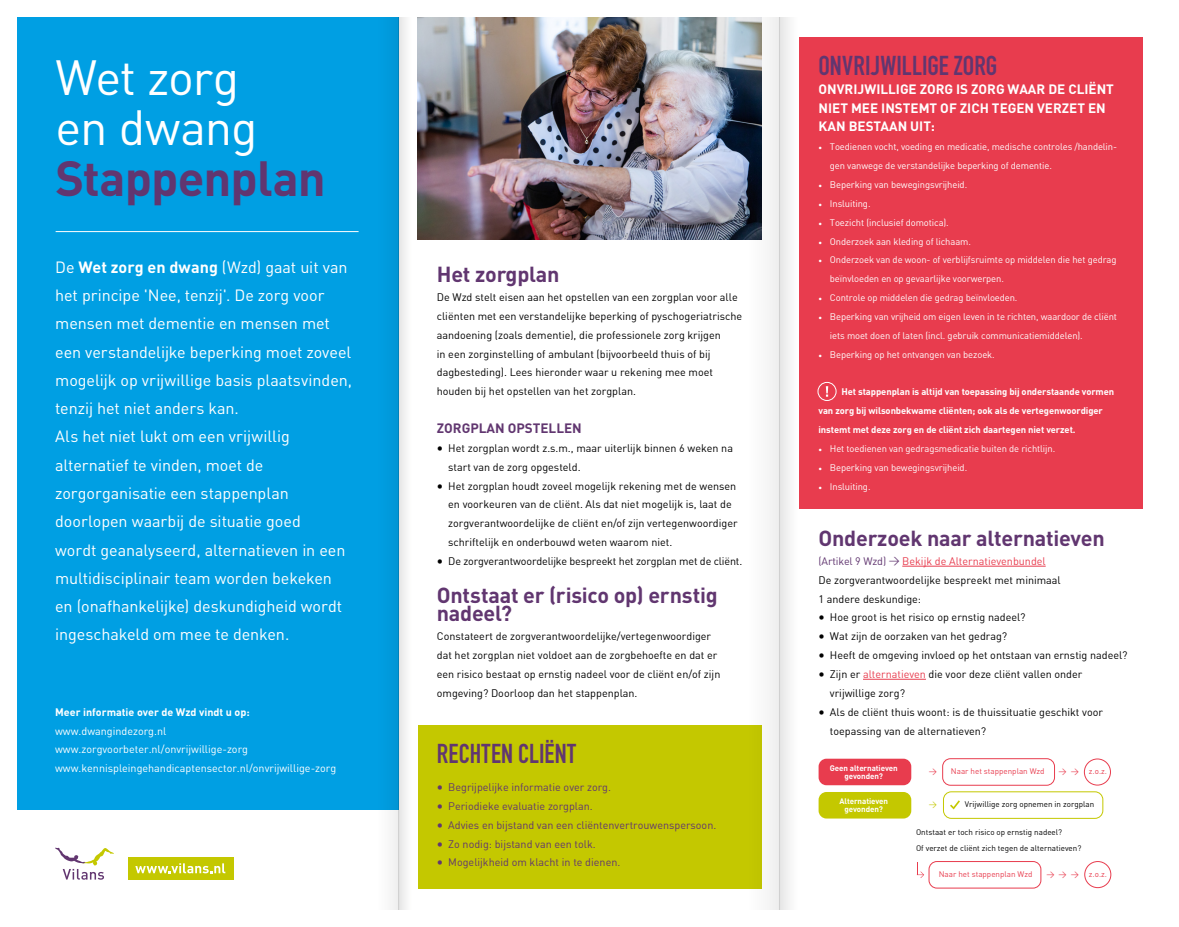
<style>
.page{position:relative;width:1179px;height:927px;background:#fff}
.page>*{position:absolute;margin:0;border:0;box-sizing:border-box;transform-origin:0 0}
.t1{font:700 48.75px/50.1px "DIN Pro";letter-spacing:-.02em;color:#613670}
.t2{font:48.75px "DIN Pro";letter-spacing:-.03em;color:#fff}
.t3{font:700 26.85px "DIN Condensed";letter-spacing:.01em;color:#613670}
.t4{font:700 21.6px/18.9px "DIN Pro";letter-spacing:-.01em;color:#613670}
.t5{font:16.2px/28.2px "DIN Pro";letter-spacing:-.005em;color:#fff}
.t6{font:700 13.5px/18.9px "DIN Pro";color:#fff}
.t7{font:700 13.5px "DIN Pro";color:#613670}
.t8{font:10.8px/18.9px "DIN";color:#000}
.t9{font:10.8px "DIN";color:#613670}
.t10{font:10.8px/18.9px "DIN";color:#fff}
.t11{font:9.45px/18.9px "DIN";letter-spacing:-.01em;color:#fff}
.t12{font:700 9.45px/18.9px "DIN";letter-spacing:-.01em;color:#fff}
.t13{font:7.95px/16px "DIN";color:#000}
.t14{font:700 7.95px/8.4px "DIN Pro";letter-spacing:-.01em;color:#fff;text-align:center}
.t15{font:7.95px "DIN";color:#e83c4e}
.t16{font:7.95px "DIN Pro";color:#e83c4e}
.t17{font:7.95px "DIN Pro";color:#c4c800}
.s1{font-weight:400;color:#fff}
.s2{font-family:"Minion Pro"}
.s3{font-weight:700}
.s4{font-family:"Minion Pro";font-size:16.2px}
.s5{font-family:"DIN Pro";color:#613670}
.s6{color:#613670}
.s7{color:#e83c4e}
.s8{font-family:"DIN Pro"}
</style>
<div class="page">
<div style="left:17px;top:17px;width:382px;height:793px;background:#009fe3"></div>
<div style="left:128px;top:858px;width:106px;height:22px;background:#c4c800"></div>
<svg style="left:135px;top:863px;width:90px;height:10px"></svg>
<svg style="left:55px;top:847px;width:59px;height:33px"></svg>
<img style="left:418px;top:17px;width:330px;height:223px">
<div style="left:799px;top:37px;width:344px;height:471px;background:#e83c4e"></div>
<hr style="left:56px;top:231px;width:303px;height:1px;background:#fff">
<div style="left:418px;top:725px;width:343px;height:164px;background:#c4c800"></div>
<svg style="left:826px;top:386px;width:2px;height:11px"></svg>
<div style="left:818px;top:382px;width:18px;height:19px;border:1px solid #fff;border-radius:50%"></div>
<div style="left:818px;top:759px;width:93px;height:26px;background:#e83c4e;border-radius:8px"></div>
<div style="left:818px;top:792px;width:93px;height:26px;background:#c4c800;border-radius:8px"></div>
<div style="left:942px;top:758px;width:113px;height:27px;border:1px solid #e83c4e;border-radius:8px"></div>
<div style="left:929px;top:861px;width:112px;height:27px;border:1px solid #e83c4e;border-radius:8px"></div>
<div style="left:943px;top:791px;width:160px;height:28px;border:1px solid #c4c800;border-radius:8px"></div>
<svg style="left:950px;top:800px;width:10px;height:10px"></svg>
<div style="left:1084px;top:759px;width:27px;height:26px;border:1px solid #e83c4e;border-radius:50%"></div>
<div style="left:1084px;top:861px;width:27px;height:27px;border:1px solid #e83c4e;border-radius:50%"></div>
<svg style="left:917px;top:863px;width:7px;height:15px"></svg>
<svg style="left:392px;top:17px;width:7px;height:892px"></svg>
<div style="left:399px;top:17px;width:12px;height:892px;background:#f1f1f1"></div>
<svg style="left:748px;top:17px;width:31px;height:892px"></svg>
<div style="left:779px;top:17px;width:18px;height:892px;background:linear-gradient(to bottom,#f2f2f2,#f2f2f2)"></div>
<svg style="left:902px;top:565px;width:144px;height:2px"></svg>
<svg style="left:863px;top:678px;width:63px;height:2px"></svg>
<p class="t2" style="left:56px;top:44px;width:185px">Wet zorg</p>
<p class="t3" style="left:818px;top:47px;width:180px">ONVRIJWILLIGE ZORG</p>
<p class="t1" style="left:56px;top:101px;width:272px"><span class="s1">en dwang<br></span>Stappenplan</p>
<p class="t6" style="left:818px;top:79px;width:297px">ONVRIJWILLIGE ZORG IS ZORG WAAR DE CLIËNT<br>NIET MEE INSTEMT OF ZICH TEGEN VERZET EN<br>KAN BESTAAN UIT:</p>
<p class="t11" style="left:830px;top:137px;width:289px;text-indent:-11px"><span class="s2">•</span> Toedienen vocht, voeding en medicatie, medische controles /handelin&shy;gen vanwege de verstandelijke beperking of dementie.</p>
<p class="t11" style="left:818px;top:175px;width:150px"><span class="s2">•</span> Beperking van bewegingsvrijheid.</p>
<p class="t11" style="left:818px;top:194px;width:54px"><span class="s2">•</span> Insluiting.</p>
<p class="t11" style="left:818px;top:213px;width:132px"><span class="s2">•</span> Toezicht (inclusief domotica).</p>
<p class="t11" style="left:818px;top:231px;width:154px"><span class="s2">•</span> Onderzoek aan kleding of lichaam.</p>
<p class="t11" style="left:830px;top:250px;width:288px;text-indent:-11px"><span class="s2">•</span> Onderzoek van de woon- of verblijfsruimte op middelen die het gedrag beïnvloeden en op gevaarlijke voorwerpen.</p>
<p class="t11" style="left:818px;top:288px;width:200px"><span class="s2">•</span> Controle op middelen die gedrag beïnvloeden.</p>
<p class="t11" style="left:830px;top:307px;width:289px;text-indent:-11px"><span class="s2">•</span> Beperking van vrijheid om eigen leven in te richten, waardoor de cliënt iets moet doen of laten (incl. gebruik communicatiemiddelen).</p>
<p class="t11" style="left:818px;top:345px;width:178px"><span class="s2">•</span> Beperking op het ontvangen van bezoek.</p>
<p class="t12" style="left:818px;top:382px;width:297px;text-indent:23px">Het stappenplan is altijd van toepassing bij onderstaande vormen van zorg bij wilsonbekwame cliënten; ook als de vertegenwoordiger instemt met deze zorg en de cliënt zich daartegen niet verzet.</p>
<p class="t11" style="left:818px;top:439px;width:238px"><span class="s2">•</span> Het toedienen van gedragsmedicatie buiten de richtlijn.</p>
<p class="t11" style="left:818px;top:458px;width:150px"><span class="s2">•</span> Beperking van bewegingsvrijheid.</p>
<p class="t11" style="left:818px;top:476px;width:54px"><span class="s2">•</span> Insluiting.</p>
<p class="t5" style="left:55px;top:252px;width:298px">De <span class="s3">Wet zorg en dwang</span> (Wzd) gaat uit van het principe 'Nee, tenzij'. De zorg voor mensen met dementie en mensen met een verstandelijke beperking moet zoveel mogelijk op vrijwillige basis plaatsvinden, tenzij het niet anders kan.<br>Als het niet lukt om een vrijwillig alternatief te vinden, moet de zorgorganisatie een stappenplan doorlopen waarbij de situatie goed<br>wordt geanalyseerd, alternatieven in een multidisciplinair team worden bekeken en (onafhankelijke) deskundigheid wordt ingeschakeld om mee te denken.</p>
<p class="t4" style="left:437px;top:264px;width:124px">Het zorgplan</p>
<p class="t8" style="left:437px;top:287px;width:307px">De Wzd stelt eisen aan het opstellen van een zorgplan voor alle cliënten met een verstandelijke beperking of pyschogeriatrische aandoening (zoals dementie), die professionele zorg krijgen<br>in een zorginstelling of ambulant (bijvoorbeeld thuis of bij dagbesteding). Lees hieronder waar u rekening mee moet houden bij het opstellen van het zorgplan.</p>
<p class="t7" style="left:437px;top:419px;width:146px">ZORGPLAN OPSTELLEN</p>
<p class="t8" style="left:448px;top:438px;width:286px;text-indent:-11px"><span class="s4">•</span> Het zorgplan wordt z.s.m., maar uiterlijk binnen 6 weken na start van de zorg opgesteld.</p>
<p class="t8" style="left:448px;top:476px;width:291px;text-indent:-11px"><span class="s4">•</span> Het zorgplan houdt zoveel mogelijk rekening met de wensen en voorkeuren van de cliënt. Als dat niet mogelijk is, laat de zorgverantwoordelijke de cliënt en/of zijn vertegenwoordiger schriftelijk en onderbouwd weten waarom niet.</p>
<p class="t8" style="left:437px;top:551px;width:307px"><span class="s4">•</span> De zorgverantwoordelijke bespreekt het zorgplan met de cliënt.</p>
<p class="t4" style="left:437px;top:584px;width:282px">Ontstaat er (risico op) ernstig nadeel?</p>
<p class="t8" style="left:437px;top:627px;width:285px">Constateert de zorgverantwoordelijke/vertegenwoordiger dat het zorgplan niet voldoet aan de zorgbehoefte en dat er een risico bestaat op ernstig nadeel voor de cliënt en/of zijn omgeving? Doorloop dan het stappenplan.</p>
<p class="t4" style="left:818px;top:528px;width:288px">Onderzoek naar alternatieven</p>
<p class="t8" style="left:818px;top:551px;width:244px"><span class="s5">(Artikel 9 Wzd)</span> <span class="s6">&gt;</span> <span class="s7">Bekijk de Alternatievenbundel<br></span>De zorgverantwoordelijke bespreekt met minimaal<br>1 andere deskundige:</p>
<p class="t8" style="left:818px;top:608px;width:209px"><span class="s4">•</span> Hoe groot is het risico op ernstig nadeel?</p>
<p class="t8" style="left:818px;top:627px;width:190px"><span class="s4">•</span> Wat zijn de oorzaken van het gedrag?</p>
<p class="t8" style="left:818px;top:646px;width:311px"><span class="s4">•</span> Heeft de omgeving invloed op het ontstaan van ernstig nadeel?</p>
<p class="t8" style="left:830px;top:664px;width:254px;text-indent:-11px"><span class="s4">•</span> Zijn er <span class="s7">alternatieven</span> die voor deze cliënt vallen onder vrijwillige zorg?</p>
<p class="t8" style="left:830px;top:702px;width:274px;text-indent:-11px"><span class="s4">•</span> Als de cliënt thuis woont: is de thuissituatie geschikt voor toepassing van de alternatieven?</p>
<p class="t15" style="left:929px;top:766px;width:117px"><span class="s8">→</span> Naar het stappenplan Wzd</p>
<p class="t16" style="left:1058px;top:766px;width:50px">→ → z.o.z.</p>
<p class="t17" style="left:929px;top:799px;width:10px">→</p>
<p class="t13" style="left:965px;top:796px;width:131px">Vrijwillige zorg opnemen in zorgplan</p>
<p class="t10" style="left:55px;top:702px;width:283px"><span class="s3">Meer informatie over de Wzd vindt u op: </span>www.dwangindezorg.nl www.zorgvoorbeter.nl/onvrijwillige-zorg www.kennispleingehandicaptensector.nl/onvrijwillige-zorg</p>
<p class="t3" style="left:437px;top:735px;width:141px">RECHTEN CLIËNT</p>
<p class="t9" style="left:437px;top:780px;width:176px"><span class="s4">•</span> Begrijpelijke informatie over zorg.</p>
<p class="t9" style="left:437px;top:799px;width:157px"><span class="s4">•</span> Periodieke evaluatie zorgplan.</p>
<p class="t9" style="left:437px;top:818px;width:281px"><span class="s4">•</span> Advies en bijstand van een cliëntenvertrouwenspersoon.</p>
<p class="t9" style="left:437px;top:837px;width:160px"><span class="s4">•</span> Zo nodig: bijstand van een tolk.</p>
<p class="t9" style="left:437px;top:856px;width:185px"><span class="s4">•</span> Mogelijkheid om klacht in te dienen.</p>
<p class="t14" style="left:830px;top:763px;width:69px">Geen alternatieven gevonden?</p>
<p class="t14" style="left:839px;top:797px;width:50px">Alternatieven gevonden?</p>
<p class="t13" style="left:916px;top:824px;width:167px">Ontstaat er toch risico op ernstig nadeel?<br>Of verzet de cliënt zich tegen de alternatieven?</p>
<p class="t15" style="left:939px;top:869px;width:95px">Naar het stappenplan Wzd</p>
<p class="t16" style="left:1046px;top:869px;width:62px">→ → → z.o.z.</p>
</div>
